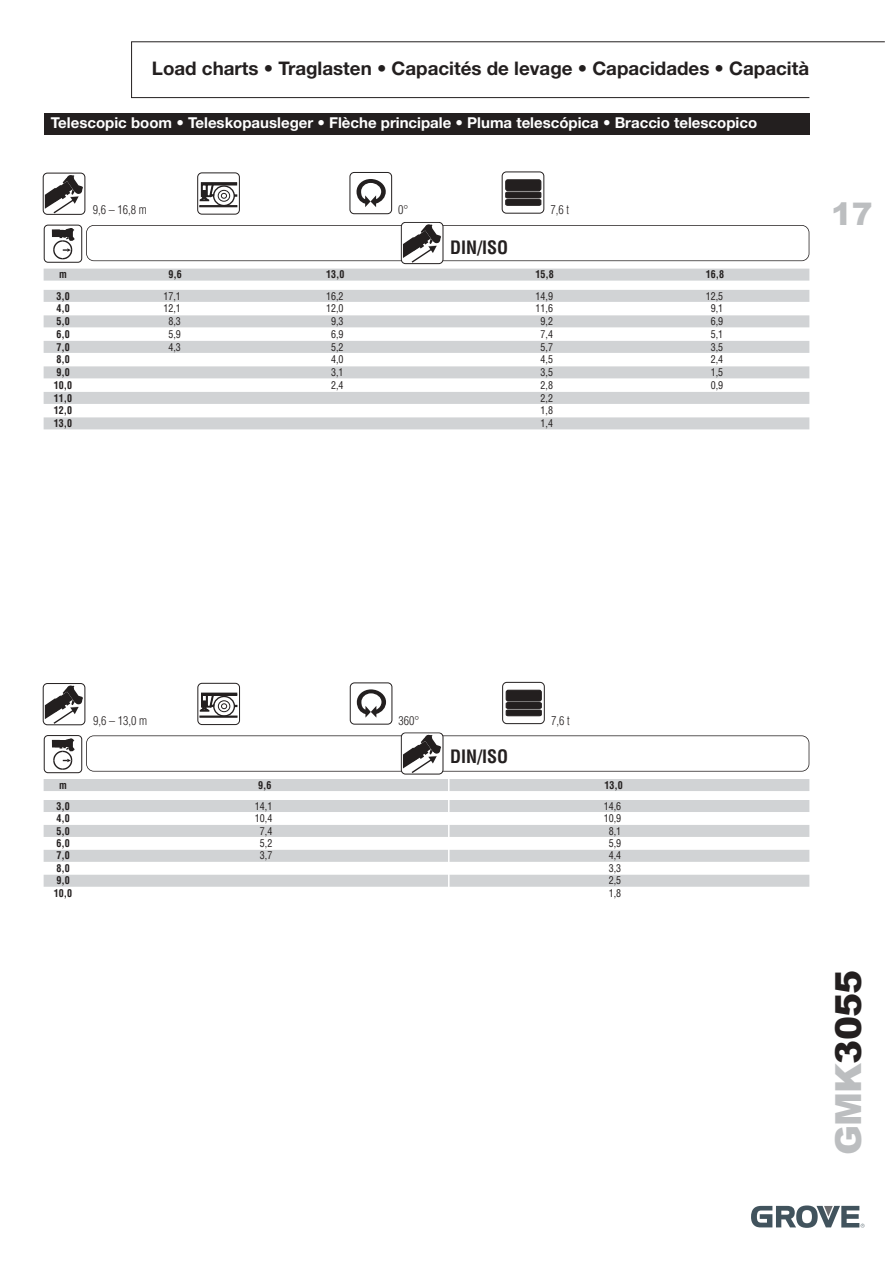
<style>
.page{position:relative;width:893px;height:1262px;background:#fff}
.page>*{position:absolute;margin:0;border:0;box-sizing:border-box;transform-origin:0 0}
.t1{font:900 36px "Arial";letter-spacing:-.02em;color:#231f1f}
.t2{font:900 31.2px "Arial";color:#bcbec0}
.t3{font:700 18.75px "Helvetica Neue";color:#231f1f}
.t4{font:700 condensed 18px "Helvetica";color:#231f1f}
.t5{font:700 15px "Helvetica Neue";color:#fff}
.t6{font:300 condensed 12px "Helvetica";color:#231f1f}
.t7{font:condensed 10.5px "Helvetica";color:#231f1f;scale:.95 1}
.t8{font:700 condensed 10.5px "Helvetica";color:#231f1f;scale:.95 1}
.s1{color:#bcbec0}
</style>
<div class="page">
<svg style="left:751px;top:1205px;width:113px;height:22px"></svg>
<div style="left:44px;top:225px;width:38px;height:37px;background:#fff;border:1px solid #231f1f;border-radius:4px"></div>
<svg style="left:52px;top:228px;width:22px;height:31px"></svg>
<div style="left:86px;top:225px;width:723px;height:36px;border:2px solid #231f1f;border-radius:8px"></div>
<svg style="left:400px;top:222px;width:44px;height:42px"></svg>
<div style="left:44px;top:735px;width:38px;height:38px;background:#fff;border:1px solid #231f1f;border-radius:4px"></div>
<svg style="left:52px;top:738px;width:22px;height:32px"></svg>
<div style="left:86px;top:735px;width:723px;height:36px;border:2px solid #231f1f;border-radius:8px"></div>
<svg style="left:400px;top:732px;width:44px;height:43px"></svg>
<div style="left:44px;top:268px;width:765px;height:12px;background:#d1d3d5"></div>
<div style="left:44px;top:290px;width:765px;height:12px;background:#d1d3d5"></div>
<div style="left:44px;top:315px;width:765px;height:12px;background:#d1d3d5"></div>
<div style="left:44px;top:341px;width:765px;height:12px;background:#d1d3d5"></div>
<div style="left:44px;top:366px;width:765px;height:12px;background:#d1d3d5"></div>
<div style="left:44px;top:392px;width:765px;height:12px;background:#d1d3d5"></div>
<div style="left:44px;top:417px;width:765px;height:12px;background:#d1d3d5"></div>
<svg style="left:501px;top:174px;width:44px;height:40px"></svg>
<div style="left:502px;top:171px;width:42px;height:42px;background:#fff;border:1px solid #231f1f;border-radius:4px"></div>
<div style="left:505px;top:179px;width:36px;height:12px;background:#231f1f;border:1px solid #231f1f;border-radius:2px"></div>
<svg style="left:505px;top:191px;width:37px;height:15px"></svg>
<svg style="left:42px;top:172px;width:44px;height:43px"></svg>
<svg style="left:43px;top:173px;width:42px;height:42px"></svg>
<svg style="left:45px;top:175px;width:38px;height:38px"></svg>
<div style="left:195px;top:169px;width:46px;height:47px;background:linear-gradient(to right,#fff,#fff)"></div>
<div style="left:197px;top:172px;width:43px;height:42px;background:#fff;border:1px solid #231f1f;border-radius:4px"></div>
<div style="left:199px;top:205px;width:38px;height:2px;background:#231f1f;border:1px solid #231f1f"></div>
<svg style="left:200px;top:182px;width:37px;height:20px"></svg>
<div style="left:213px;top:185px;width:22px;height:21px;border:1px solid #231f1f;border-radius:50%"></div>
<div style="left:347px;top:169px;width:47px;height:47px;background:linear-gradient(to right,#fafafa,#f8f8f8)"></div>
<div style="left:349px;top:172px;width:43px;height:42px;background:#fff;border:1px solid #231f1f;border-radius:4px"></div>
<svg style="left:356px;top:179px;width:30px;height:28px"></svg>
<div style="left:44px;top:779px;width:765px;height:12px;background:#d1d3d5"></div>
<div style="left:44px;top:800px;width:765px;height:12px;background:#d1d3d5"></div>
<div style="left:44px;top:825px;width:765px;height:12px;background:#d1d3d5"></div>
<div style="left:44px;top:849px;width:765px;height:12px;background:#d1d3d5"></div>
<div style="left:44px;top:874px;width:765px;height:12px;background:#d1d3d5"></div>
<svg style="left:506px;top:681px;width:39px;height:44px"></svg>
<div style="left:502px;top:682px;width:42px;height:42px;background:#fff;border:1px solid #231f1f;border-radius:4px"></div>
<div style="left:505px;top:689px;width:37px;height:12px;background:#231f1f;border:1px solid #231f1f;border-radius:2px"></div>
<svg style="left:505px;top:701px;width:37px;height:16px"></svg>
<svg style="left:42px;top:683px;width:44px;height:43px"></svg>
<svg style="left:43px;top:683px;width:42px;height:42px"></svg>
<svg style="left:45px;top:685px;width:38px;height:39px"></svg>
<div style="left:195px;top:679px;width:46px;height:47px;background:linear-gradient(to right,#fff,#fff)"></div>
<div style="left:197px;top:683px;width:43px;height:42px;background:#fff;border:1px solid #231f1f;border-radius:4px"></div>
<hr style="left:200px;top:716px;width:37px;height:1px;background:#231f1f">
<svg style="left:200px;top:692px;width:37px;height:20px"></svg>
<div style="left:213px;top:696px;width:22px;height:20px;border:1px solid #231f1f;border-radius:50%"></div>
<svg style="left:349px;top:685px;width:44px;height:40px"></svg>
<div style="left:350px;top:682px;width:42px;height:42px;background:#fff;border:1px solid #231f1f;border-radius:4px"></div>
<svg style="left:357px;top:689px;width:29px;height:28px"></svg>
<hr style="left:448px;top:774px;width:1px;height:147px;background:#fff">
<div style="left:44px;top:113px;width:765px;height:22px;background:#231f1f"></div>
<hr style="left:131px;top:97px;width:678px;height:1px;background:#231f1f">
<hr style="left:131px;top:41px;width:753px;height:1px;background:#231f1f">
<hr style="left:131px;top:42px;width:1px;height:56px;background:#231f1f">
<h3 class="t3" style="left:152px;top:61px;width:658px">Load charts • Traglasten • Capacités de levage • Capacidades • Capacità</h3>
<h3 class="t5" style="left:51px;top:117px;width:708px">Telescopic boom • Teleskopausleger • Flèche principale • Pluma telescópica • Braccio telescopico</h3>
<p class="t6" style="left:93px;top:205px;width:55px">9,6 – 16,8 m</p>
<p class="t6" style="left:398px;top:205px;width:12px">0°</p>
<p class="t6" style="left:550px;top:205px;width:20px">7,6 t</p>
<h3 class="t4" style="left:450px;top:241px;width:59px">DIN/ISO</h3>
<p class="t8" style="left:59px;top:270px;width:10px">m</p>
<p class="t8" style="left:168px;top:270px;width:15px">9,6</p>
<p class="t8" style="left:326px;top:270px;width:21px">13,0</p>
<p class="t8" style="left:535px;top:270px;width:21px">15,8</p>
<p class="t8" style="left:705px;top:270px;width:21px">16,8</p>
<p class="t8" style="left:56px;top:292px;width:15px">3,0</p>
<p class="t7" style="left:163px;top:292px;width:20px">17,1</p>
<p class="t7" style="left:326px;top:292px;width:20px">16,2</p>
<p class="t7" style="left:535px;top:292px;width:20px">14,9</p>
<p class="t7" style="left:705px;top:292px;width:20px">12,5</p>
<p class="t8" style="left:56px;top:304px;width:15px">4,0</p>
<p class="t7" style="left:163px;top:304px;width:20px">12,1</p>
<p class="t7" style="left:326px;top:304px;width:20px">12,0</p>
<p class="t7" style="left:535px;top:304px;width:20px">11,6</p>
<p class="t7" style="left:710px;top:304px;width:15px">9,1</p>
<p class="t8" style="left:56px;top:317px;width:15px">5,0</p>
<p class="t7" style="left:168px;top:317px;width:15px">8,3</p>
<p class="t7" style="left:331px;top:317px;width:15px">9,3</p>
<p class="t7" style="left:540px;top:317px;width:15px">9,2</p>
<p class="t7" style="left:710px;top:317px;width:15px">6,9</p>
<p class="t8" style="left:56px;top:330px;width:15px">6,0</p>
<p class="t7" style="left:168px;top:330px;width:15px">5,9</p>
<p class="t7" style="left:331px;top:330px;width:15px">6,9</p>
<p class="t7" style="left:540px;top:330px;width:15px">7,4</p>
<p class="t7" style="left:710px;top:330px;width:15px">5,1</p>
<p class="t8" style="left:56px;top:343px;width:15px">7,0</p>
<p class="t7" style="left:168px;top:343px;width:15px">4,3</p>
<p class="t7" style="left:331px;top:343px;width:15px">5,2</p>
<p class="t7" style="left:540px;top:343px;width:15px">5,7</p>
<p class="t7" style="left:710px;top:343px;width:15px">3,5</p>
<p class="t8" style="left:56px;top:355px;width:15px">8,0</p>
<p class="t7" style="left:331px;top:355px;width:15px">4,0</p>
<p class="t7" style="left:540px;top:355px;width:15px">4,5</p>
<p class="t7" style="left:710px;top:355px;width:15px">2,4</p>
<p class="t8" style="left:56px;top:368px;width:15px">9,0</p>
<p class="t7" style="left:331px;top:368px;width:15px">3,1</p>
<p class="t7" style="left:540px;top:368px;width:15px">3,5</p>
<p class="t7" style="left:710px;top:368px;width:15px">1,5</p>
<p class="t8" style="left:54px;top:381px;width:21px">10,0</p>
<p class="t7" style="left:331px;top:381px;width:15px">2,4</p>
<p class="t7" style="left:540px;top:381px;width:15px">2,8</p>
<p class="t7" style="left:710px;top:381px;width:15px">0,9</p>
<p class="t8" style="left:54px;top:394px;width:21px">11,0</p>
<p class="t7" style="left:540px;top:394px;width:15px">2,2</p>
<p class="t8" style="left:54px;top:406px;width:21px">12,0</p>
<p class="t7" style="left:540px;top:406px;width:15px">1,8</p>
<p class="t8" style="left:54px;top:419px;width:21px">13,0</p>
<p class="t7" style="left:540px;top:419px;width:15px">1,4</p>
<h2 class="t2" style="left:831px;top:203px;width:43px">17</h2>
<p class="t6" style="left:93px;top:716px;width:55px">9,6 – 13,0 m</p>
<p class="t6" style="left:398px;top:716px;width:22px">360°</p>
<p class="t6" style="left:551px;top:716px;width:20px">7,6 t</p>
<h3 class="t4" style="left:450px;top:749px;width:59px">DIN/ISO</h3>
<p class="t8" style="left:59px;top:781px;width:10px">m</p>
<p class="t8" style="left:258px;top:781px;width:15px">9,6</p>
<p class="t8" style="left:604px;top:781px;width:21px">13,0</p>
<p class="t8" style="left:56px;top:801px;width:15px">3,0</p>
<p class="t7" style="left:255px;top:801px;width:20px">14,1</p>
<p class="t7" style="left:603px;top:801px;width:20px">14,6</p>
<p class="t8" style="left:56px;top:814px;width:15px">4,0</p>
<p class="t7" style="left:255px;top:814px;width:20px">10,4</p>
<p class="t7" style="left:603px;top:814px;width:20px">10,9</p>
<p class="t8" style="left:56px;top:826px;width:15px">5,0</p>
<p class="t7" style="left:260px;top:826px;width:15px">7,4</p>
<p class="t7" style="left:608px;top:826px;width:15px">8,1</p>
<p class="t8" style="left:56px;top:839px;width:15px">6,0</p>
<p class="t7" style="left:260px;top:839px;width:15px">5,2</p>
<p class="t7" style="left:608px;top:839px;width:15px">5,9</p>
<p class="t8" style="left:56px;top:851px;width:15px">7,0</p>
<p class="t7" style="left:260px;top:851px;width:15px">3,7</p>
<p class="t7" style="left:608px;top:851px;width:15px">4,4</p>
<p class="t8" style="left:56px;top:864px;width:15px">8,0</p>
<p class="t7" style="left:608px;top:864px;width:15px">3,3</p>
<p class="t8" style="left:56px;top:876px;width:15px">9,0</p>
<p class="t7" style="left:608px;top:876px;width:15px">2,5</p>
<p class="t8" style="left:54px;top:889px;width:21px">10,0</p>
<p class="t7" style="left:608px;top:889px;width:15px">1,8</p>
<h1 class="t1" style="left:835px;top:1155px;width:187px;rotate:-90deg"><span class="s1">GMK</span>3055</h1>
</div>
